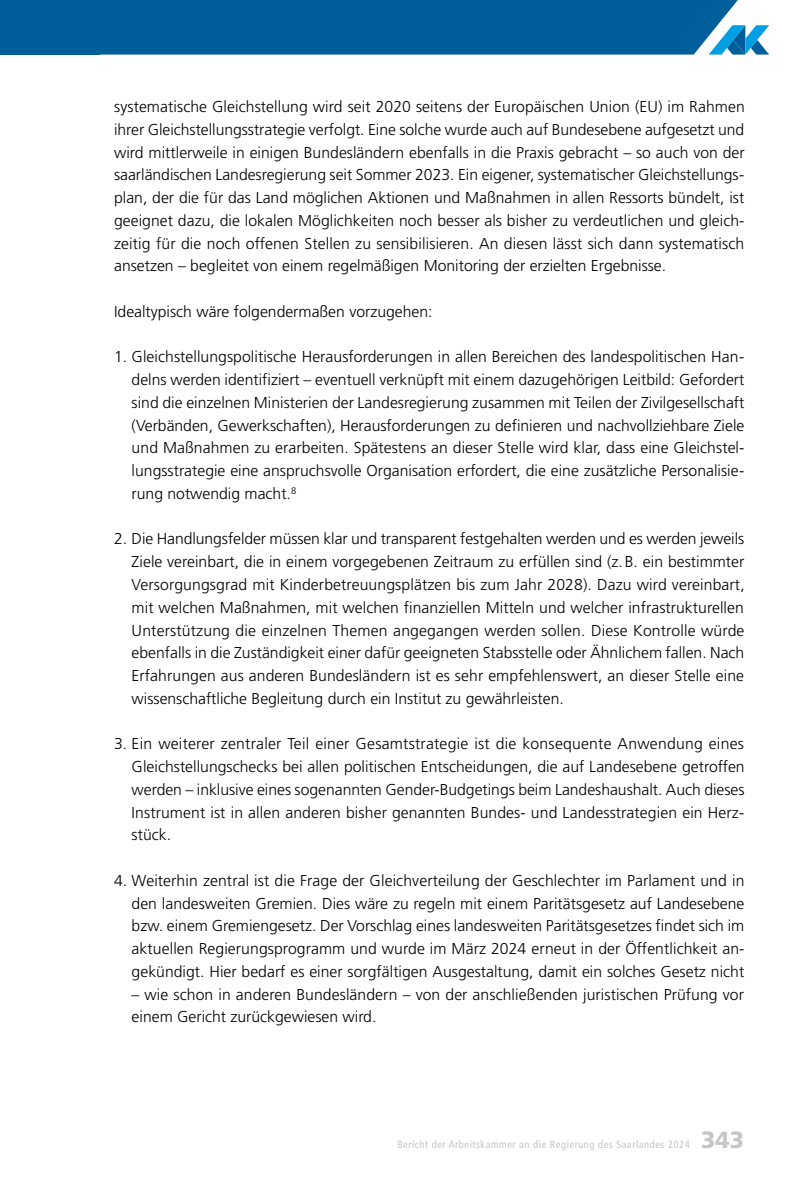
<style>
.page{position:relative;width:794px;height:1191px;background:#fff}
.page>*{position:absolute;margin:0;border:0;box-sizing:border-box;transform-origin:0 0}
.t1{font:900 23.45px "Frutiger";color:#c5c6c6}
._04_Grundtext_Aufzählung{font:300 15.75px/22.8px "Frutiger";color:#000;text-align:justify}
._04_Grundtext{font:300 15.75px/22.8px "Frutiger";color:#000;text-align:justify}
.t2{font:condensed 10.5px "Frutiger";letter-spacing:.05em;color:#c5c6c6}
</style>
<div class="page">
<div style="left:0;top:0;width:99px;height:55px;background:#005f9b"></div>
<div style="left:99px;top:0;width:639px;height:55px;background:#005f9b"></div>
<svg style="left:708px;top:25px;width:61px;height:30px"></svg>
<p class="_04_Grundtext" style="left:114px;top:95px;width:632px">systematische Gleichstellung wird seit 2020 seitens der Europäischen Union (EU) im Rahmen ihrer Gleichstellungsstrategie verfolgt. Eine solche wurde auch auf Bundesebene aufgesetzt und wird mittlerweile in einigen Bundesländern ebenfalls in die Praxis gebracht – so auch von der saarländischen Landesregierung seit Sommer 2023. Ein eigener, systematischer Gleichstellungs&shy;plan, der die für das Land möglichen Aktionen und Maßnahmen in allen Ressorts bündelt, ist geeignet dazu, die lokalen Möglichkeiten noch besser als bisher zu verdeutlichen und gleich&shy;zeitig für die noch offenen Stellen zu sensibilisieren. An diesen lässt sich dann systematisch ansetzen – begleitet von einem regelmäßigen Monitoring der erzielten Ergebnisse.</p>
<p class="_04_Grundtext" style="left:114px;top:300px;width:320px">Idealtypisch wäre folgendermaßen vorzugehen:</p>
<p class="_04_Grundtext_Aufzählung" style="left:132px;top:346px;width:614px;text-indent:-18px">1. Gleichstellungspolitische Herausforderungen in allen Bereichen des landespolitischen Han&shy;delns werden identifiziert – eventuell verknüpft mit einem dazugehörigen Leitbild: Gefordert sind die einzelnen Ministerien der Landesregierung zusammen mit Teilen der Zivilgesellschaft (Verbänden, Gewerkschaften), Herausforderungen zu definieren und nachvollziehbare Ziele und Maßnahmen zu erarbeiten. Spätestens an dieser Stelle wird klar, dass eine Gleichstel&shy;lungsstrategie eine anspruchsvolle Organisation erfordert, die eine zusätzliche Personalisie&shy;rung notwendig macht.<sup>8</sup></p>
<p class="_04_Grundtext_Aufzählung" style="left:132px;top:528px;width:614px;text-indent:-18px">2. Die Handlungsfelder müssen klar und transparent festgehalten werden und es werden jeweils Ziele vereinbart, die in einem vorgegebenen Zeitraum zu erfüllen sind (z.B. ein bestimmter Versorgungsgrad mit Kinderbetreuungsplätzen bis zum Jahr 2028). Dazu wird vereinbart, mit welchen Maßnahmen, mit welchen finanziellen Mitteln und welcher infrastrukturellen Unterstützung die einzelnen Themen angegangen werden sollen. Diese Kontrolle würde ebenfalls in die Zuständigkeit einer dafür geeigneten Stabsstelle oder Ähnlichem fallen. Nach Erfahrungen aus anderen Bundesländern ist es sehr empfehlenswert, an dieser Stelle eine wissenschaftliche Begleitung durch ein Institut zu gewährleisten.</p>
<p class="_04_Grundtext_Aufzählung" style="left:132px;top:732px;width:614px;text-indent:-18px">3. Ein weiterer zentraler Teil einer Gesamtstrategie ist die konsequente Anwendung eines Gleichstellungschecks bei allen politischen Entscheidungen, die auf Landesebene getroffen werden – inklusive eines sogenannten Gender-Budgetings beim Landeshaushalt. Auch dieses Instrument ist in allen anderen bisher genannten Bundes- und Landesstrategien ein Herz&shy;stück.</p>
<p class="_04_Grundtext_Aufzählung" style="left:132px;top:869px;width:614px;text-indent:-18px">4. Weiterhin zentral ist die Frage der Gleichverteilung der Geschlechter im Parlament und in den landesweiten Gremien. Dies wäre zu regeln mit einem Paritätsgesetz auf Landesebene bzw. einem Gremiengesetz. Der Vorschlag eines landesweiten Paritätsgesetzes findet sich im aktuellen Regierungsprogramm und wurde im März 2024 erneut in der Öffentlichkeit an&shy;gekündigt. Hier bedarf es einer sorgfältigen Ausgestaltung, damit ein solches Gesetz nicht</p>
<p class="_04_Grundtext_Aufzählung" style="left:132px;top:983px;width:614px">– wie schon in anderen Bundesländern – von der anschließenden juristischen Prüfung vor einem Gericht zurückgewiesen wird.</p>
<p class="t2" style="left:397px;top:1137px;width:294px">Bericht der Arbeitskammer an die Regierung des Saarlandes 2024</p>
<h1 class="t1" style="left:701px;top:1125px;width:44px">343</h1>
</div>
